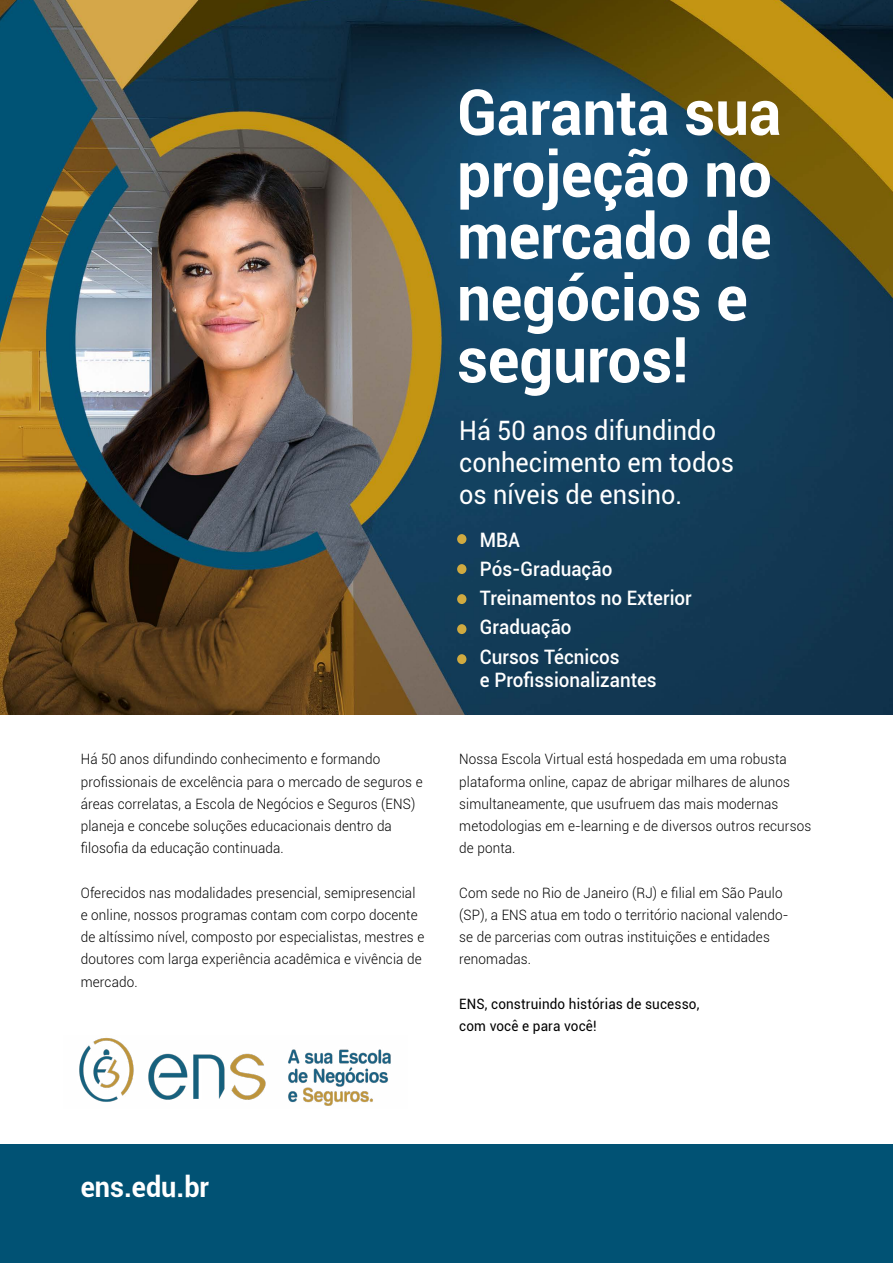
<style>
.page{position:relative;width:893px;height:1263px;background:#fff}
.page>*{position:absolute;margin:0;border:0;box-sizing:border-box;transform-origin:0 0}
.t1{font:700 63.45px/61.8px "Roboto";color:#fff;scale:.95 1}
.t2{font:700 28.5px "Roboto";color:#fff;scale:.95 1}
.t3{font:26.7px/32.1px "Roboto";color:#fff;scale:.95 1}
.t4{font:500 19.95px/29.2px "Roboto";color:#fff;scale:.95 1}
.t5{font:300 14.25px/22.2px "Roboto";letter-spacing:.01em;color:#000;scale:.95 1}
.t6{font:14.25px/22.2px "Roboto";letter-spacing:.01em;color:#000;scale:.95 1}
</style>
<div class="page">
<img style="left:0;top:0;width:893px;height:715px">
<div style="left:0;top:1144px;width:893px;height:119px;background:#015274"></div>
<div style="left:457px;top:534px;width:9px;height:10px;background:#d0aa40;border-radius:50%"></div>
<div style="left:457px;top:594px;width:9px;height:10px;background:#d0aa40;border-radius:50%"></div>
<div style="left:457px;top:564px;width:9px;height:10px;background:#d0aa40;border-radius:50%"></div>
<div style="left:457px;top:624px;width:9px;height:10px;background:#d0aa40;border-radius:50%"></div>
<div style="left:457px;top:654px;width:9px;height:10px;background:#d0aa40;border-radius:50%"></div>
<img style="left:79px;top:1038px;width:312px;height:68px">
<p class="t5" style="left:81px;top:748px;width:361px">Há 50 anos difundindo conhecimento e formando profissionais de excelência para o mercado de seguros e áreas correlatas, a Escola de Negócios e Seguros (ENS) planeja e concebe soluções educacionais dentro da filosofia da educação continuada.</p>
<p class="t5" style="left:81px;top:881px;width:363px">Oferecidos nas modalidades presencial, semipresencial e online, nossos programas contam com corpo docente de altíssimo nível, composto por especialistas, mestres e doutores com larga experiência acadêmica e vivência de mercado.</p>
<h1 class="t1" style="left:457px;top:79px;width:343px">Garanta sua projeção no mercado de negócios e seguros!</h1>
<h3 class="t3" style="left:459px;top:414px;width:291px">Há 50 anos difundindo conhecimento em todos os níveis de ensino.</h3>
<h3 class="t4" style="left:480px;top:524px;width:225px">MBA<br>Pós-Graduação<br>Treinamentos no Exterior<br>Graduação<br>Cursos Técnicos</h3>
<h3 class="t4" style="left:480px;top:665px;width:188px">e Profissionalizantes</h3>
<p class="t5" style="left:459px;top:748px;width:372px">Nossa Escola Virtual está hospedada em uma robusta plataforma online, capaz de abrigar milhares de alunos simultaneamente, que usufruem das mais modernas metodologias em e-learning e de diversos outros recursos de ponta.</p>
<p class="t5" style="left:459px;top:881px;width:348px">Com sede no Rio de Janeiro (RJ) e filial em São Paulo (SP), a ENS atua em todo o território nacional valendo&shy;se de parcerias com outras instituições e entidades renomadas.</p>
<p class="t6" style="left:459px;top:992px;width:254px">ENS, construindo histórias de sucesso, com você e para você!</p>
<h2 class="t2" style="left:81px;top:1167px;width:137px">ens.edu.br</h2>
</div>
